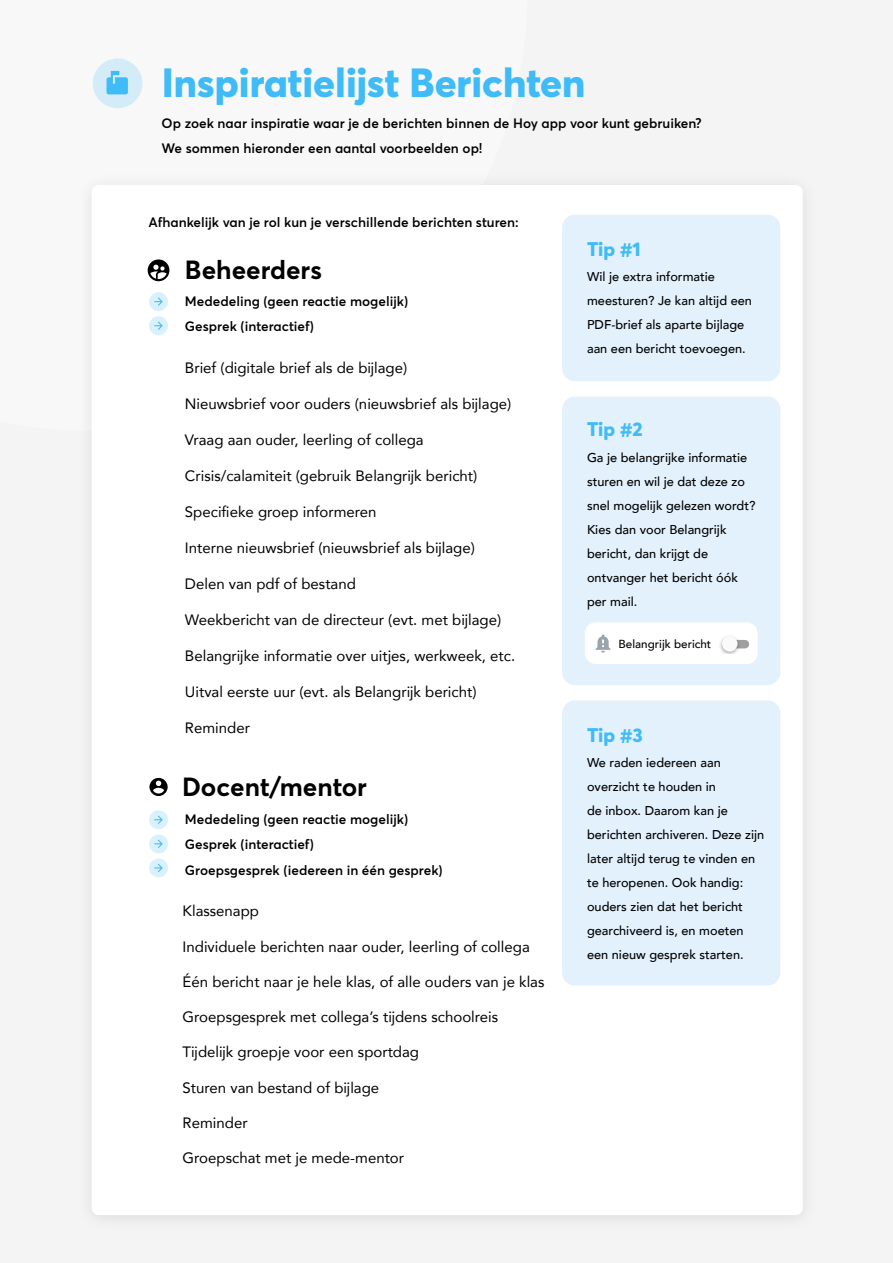
<style>
.page{position:relative;width:893px;height:1263px;background:#f4f4f4}
.page>*{position:absolute;margin:0;border:0;box-sizing:border-box;transform-origin:0 0}
.t1{font:800 40.2px "Averta";color:#3fbbf7}
.t2{font:700 25.95px "Averta";color:#000}
.t3{font:800 19.5px "Averta";letter-spacing:-.005em;color:#3fbbf7}
.t4{font:15px "Avenir";color:#000}
.t5{font:600 13.5px/25.5px "Averta";color:#000}
.t6{font:500 12.75px/24px "Avenir";color:#000}
.t7{font:500 11.7px "Avenir";color:#000}
</style>
<div class="page">
<div style="left:92px;top:185px;width:711px;height:1030px;background:#fff;border-radius:7px"></div>
<div style="left:562px;top:215px;width:218px;height:166px;background:#e3f1fc;border-radius:13px"></div>
<div style="left:562px;top:700px;width:218px;height:285px;background:#e3f1fc;border-radius:13px"></div>
<div style="left:562px;top:396px;width:218px;height:289px;background:#e3f1fc;border-radius:13px"></div>
<svg style="left:149px;top:778px;width:19px;height:18px"></svg>
<div style="left:93px;top:58px;width:49px;height:50px;background:#d3ecf7;border-radius:25px"></div>
<svg style="left:107px;top:71px;width:21px;height:23px"></svg>
<div style="left:585px;top:622px;width:173px;height:42px;background:#fff;border-radius:11px"></div>
<div style="left:722px;top:640px;width:27px;height:8px;background:#9f9f9f;border-radius:4px"></div>
<img style="left:720px;top:636px;width:21px;height:17px">
<div style="left:722px;top:636px;width:15px;height:15px;background:#fafafa;border-radius:8px"></div>
<svg style="left:596px;top:634px;width:14px;height:19px"></svg>
<div style="left:149px;top:292px;width:19px;height:19px;background:#d9f1fd;border-radius:9px"></div>
<svg style="left:154px;top:297px;width:9px;height:9px"></svg>
<div style="left:149px;top:316px;width:19px;height:19px;background:#d9f1fd;border-radius:9px"></div>
<svg style="left:154px;top:321px;width:9px;height:9px"></svg>
<div style="left:149px;top:810px;width:19px;height:19px;background:#d9f1fd;border-radius:9px"></div>
<svg style="left:154px;top:815px;width:9px;height:9px"></svg>
<div style="left:149px;top:834px;width:19px;height:19px;background:#d9f1fd;border-radius:9px"></div>
<svg style="left:154px;top:840px;width:9px;height:8px"></svg>
<div style="left:149px;top:858px;width:19px;height:19px;background:#d9f1fd;border-radius:9px"></div>
<svg style="left:154px;top:864px;width:9px;height:8px"></svg>
<svg style="left:148px;top:259px;width:21px;height:22px"></svg>
<h1 class="t1" style="left:162px;top:57px;width:425px">Inspiratielijst Berichten</h1>
<p class="t5" style="left:162px;top:110px;width:542px">Op zoek naar inspiratie waar je de berichten binnen de Hoy app voor kunt gebruiken?<br>We sommen hieronder een aantal voorbeelden op!</p>
<p class="t5" style="left:148px;top:210px;width:372px">Afhankelijk van je rol kun je verschillende berichten sturen:</p>
<h2 class="t2" style="left:185px;top:254px;width:138px">Beheerders</h2>
<p class="t5" style="left:185px;top:288px;width:225px">Mededeling (geen reactie mogelijk)<br>Gesprek (interactief)</p>
<p class="t4" style="left:185px;top:356px;width:224px">Brief (digitale brief als de bijlage)</p>
<p class="t4" style="left:185px;top:392px;width:328px">Nieuwsbrief voor ouders (nieuwsbrief als bijlage)</p>
<p class="t4" style="left:185px;top:428px;width:240px">Vraag aan ouder, leerling of collega</p>
<p class="t4" style="left:185px;top:464px;width:294px">Crisis/calamiteit (gebruik Belangrijk bericht)</p>
<p class="t4" style="left:185px;top:500px;width:193px">Specifieke groep informeren</p>
<p class="t4" style="left:185px;top:536px;width:291px">Interne nieuwsbrief (nieuwsbrief als bijlage)</p>
<p class="t4" style="left:185px;top:572px;width:172px">Delen van pdf of bestand</p>
<p class="t4" style="left:185px;top:608px;width:318px">Weekbericht van de directeur (evt. met bijlage)</p>
<p class="t4" style="left:185px;top:644px;width:332px">Belangrijke informatie over uitjes, werkweek, etc.</p>
<p class="t4" style="left:185px;top:680px;width:293px">Uitval eerste uur (evt. als Belangrijk bericht)</p>
<p class="t4" style="left:185px;top:716px;width:67px">Reminder</p>
<h2 class="t2" style="left:182px;top:770px;width:186px">Docent/mentor</h2>
<p class="t5" style="left:185px;top:806px;width:259px">Mededeling (geen reactie mogelijk)<br>Gesprek (interactief)<br>Groepsgesprek (iedereen in één gesprek)</p>
<p class="t4" style="left:183px;top:899px;width:78px">Klassenapp</p>
<p class="t4" style="left:183px;top:934px;width:349px">Individuele berichten naar ouder, leerling of collega</p>
<p class="t4" style="left:183px;top:969px;width:363px">Één bericht naar je hele klas, of alle ouders van je klas</p>
<p class="t4" style="left:183px;top:1005px;width:317px">Groepsgesprek met collega’s tijdens schoolreis</p>
<p class="t4" style="left:183px;top:1040px;width:238px">Tijdelijk groepje voor een sportdag</p>
<p class="t4" style="left:183px;top:1075px;width:198px">Sturen van bestand of bijlage</p>
<p class="t4" style="left:183px;top:1110px;width:67px">Reminder</p>
<p class="t4" style="left:183px;top:1146px;width:223px">Groepschat met je mede-mentor</p>
<h3 class="t3" style="left:587px;top:236px;width:55px">Tip #1</h3>
<p class="t6" style="left:587px;top:264px;width:166px">Wil je extra informatie meesturen? Je kan altijd een<br>PDF-brief als aparte bijlage aan een bericht toevoegen.</p>
<h3 class="t3" style="left:587px;top:417px;width:57px">Tip #2</h3>
<p class="t6" style="left:587px;top:445px;width:170px">Ga je belangrijke informatie sturen en wil je dat deze zo snel mogelijk gelezen wordt?<br>Kies dan voor Belangrijk bericht, dan krijgt de ontvanger het bericht óók per mail.</p>
<p class="t7" style="left:619px;top:633px;width:94px">Belangrijk bericht</p>
<h3 class="t3" style="left:587px;top:722px;width:57px">Tip #3</h3>
<p class="t6" style="left:587px;top:750px;width:179px">We raden iedereen aan overzicht te houden in<br>de inbox. Daarom kan je berichten archiveren. Deze zijn later altijd terug te vinden en te heropenen. Ook handig: ouders zien dat het bericht gearchiveerd is, en moeten een nieuw gesprek starten.</p>
</div>
